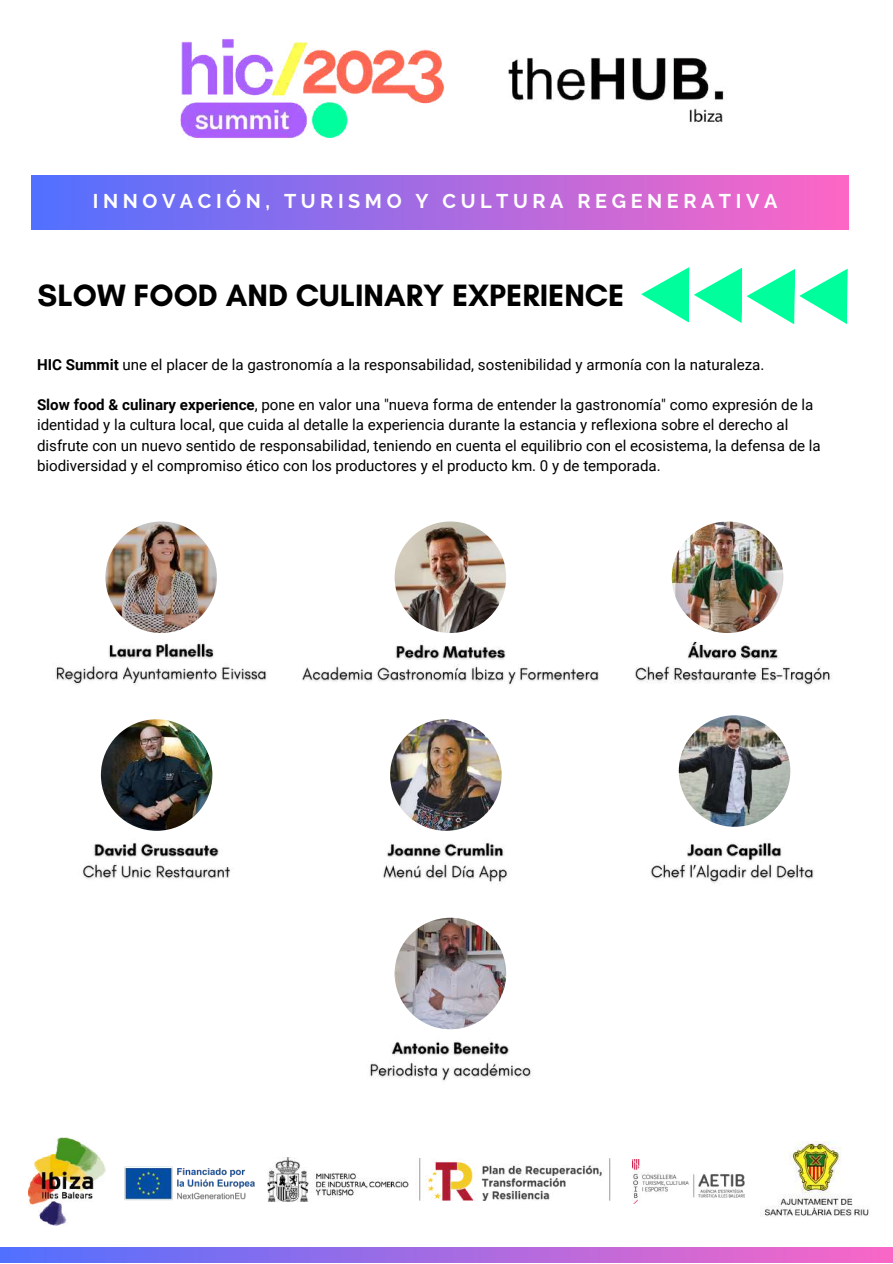
<style>
.page{position:relative;width:893px;height:1264px;background:#fff}
.page>*{position:absolute;margin:0;border:0;box-sizing:border-box;transform-origin:0 0}
.t1{font:700 31.5px "Glacial Indifference";color:#000}
.t2{font:700 19.8px "Raleway";letter-spacing:.23em;color:#fff}
.t3{font:15.15px/20.2px "Roboto";color:#000}
.s1{font-weight:700}
</style>
<div class="page">
<svg style="left:641px;top:267px;width:206px;height:57px"></svg>
<div style="left:0;top:1246px;width:892px;height:16px;background:linear-gradient(to right,#5170ff,#f966c6)"></div>
<img style="left:671px;top:521px;width:112px;height:112px;border-radius:50%">
<img style="left:394px;top:521px;width:112px;height:112px;border-radius:50%">
<img style="left:390px;top:719px;width:111px;height:111px;border-radius:50%">
<img style="left:678px;top:715px;width:112px;height:111px;border-radius:50%">
<img style="left:101px;top:719px;width:111px;height:111px;border-radius:50%">
<svg style="left:32px;top:175px;width:816px;height:54px;background:#926ce9"></svg>
<img style="left:180px;top:39px;width:265px;height:100px">
<img style="left:469px;top:57px;width:295px;height:173px">
<img style="left:29px;top:1137px;width:77px;height:88px">
<img style="left:268px;top:1157px;width:140px;height:44px">
<img style="left:124px;top:1166px;width:131px;height:35px">
<img style="left:419px;top:1158px;width:192px;height:42px">
<img style="left:632px;top:1159px;width:112px;height:44px">
<img style="left:763px;top:1141px;width:107px;height:76px">
<img style="left:394px;top:917px;width:112px;height:112px;border-radius:50%">
<img style="left:105px;top:521px;width:112px;height:112px;border-radius:50%">
<img style="left:635px;top:641px;width:197px;height:45px">
<img style="left:55px;top:643px;width:212px;height:43px">
<img style="left:383px;top:842px;width:125px;height:43px">
<img style="left:650px;top:842px;width:165px;height:42px">
<img style="left:81px;top:842px;width:153px;height:37px">
<img style="left:302px;top:644px;width:297px;height:44px">
<img style="left:369px;top:1040px;width:163px;height:41px">
<h2 class="t2" style="left:93px;top:189px;width:686px">INNOVACIÓN, TURISMO Y CULTURA REGENERATIVA</h2>
<h1 class="t1" style="left:38px;top:276px;width:588px">SLOW FOOD AND CULINARY EXPERIENCE</h1>
<p class="t3" style="left:37px;top:354px;width:729px"><span class="s1">HIC Summit</span> une el placer de la gastronomía a la responsabilidad, sostenibilidad y armonía con la naturaleza.</p>
<p class="t3" style="left:37px;top:395px;width:785px"><span class="s1">Slow food &amp; culinary experience</span>, pone en valor una "nueva forma de entender la gastronomía" como expresión de la identidad y la cultura local, que cuida al detalle la experiencia durante la estancia y reflexiona sobre el derecho al disfrute con un nuevo sentido de responsabilidad, teniendo en cuenta el equilibrio con el ecosistema, la defensa de la biodiversidad y el compromiso ético con los productores y el producto km. 0 y de temporada.</p>
</div>
